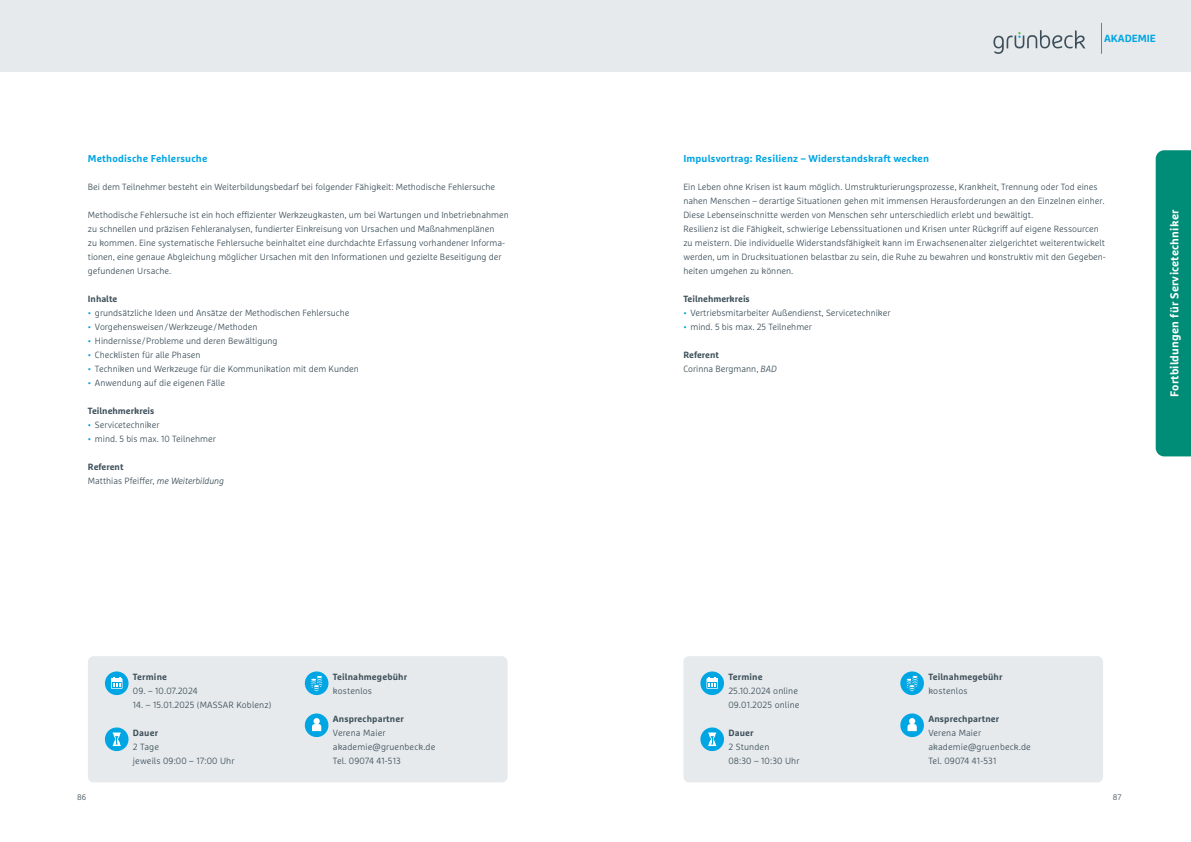
<style>
.page{position:relative;width:1191px;height:842px;background:#fff}
.page>*{position:absolute;margin:0;border:0;box-sizing:border-box;transform-origin:0 0}
.t1{font:700 11.4px "Marselis Pro";letter-spacing:.015em;color:#fff}
.t2{font:700 10.4px "Marselis Pro";color:#00a6e4}
.t3{font:700 10px "Marselis Pro";letter-spacing:.015em;color:#00a6e4}
.t4{font:300 9px/14px "Marselis Pro";color:#3d4f59}
.t5{font:700 9px "Marselis Pro";letter-spacing:.015em;color:#3d4f59}
.t6{font:300 8px "Marselis Pro";color:#3d4f59}
.s1{color:#00a6e4}
.s2{font-weight:700}
.s3{font-style:italic}
</style>
<div class="page">
<div style="left:1155px;top:150px;width:36px;height:306px;background:#008d77"></div>
<div style="left:587px;top:0;width:604px;height:72px;background:#e6eaed"></div>
<svg style="left:993px;top:30px;width:92px;height:24px"></svg>
<hr style="left:1101px;top:23px;width:1px;height:31px;background:#00a6e4">
<div style="left:0;top:0;width:604px;height:72px;background:#e6eaed"></div>
<div style="left:88px;top:656px;width:419px;height:126px;background:#e6eaed;border-radius:6px"></div>
<div style="left:305px;top:671px;width:23px;height:24px;background:#00a6e4;border-radius:50%"></div>
<svg style="left:310px;top:675px;width:13px;height:17px"></svg>
<svg style="left:304px;top:713px;width:25px;height:25px"></svg>
<div style="left:105px;top:671px;width:23px;height:24px;background:#00a6e4;border-radius:50%"></div>
<svg style="left:111px;top:677px;width:11px;height:12px"></svg>
<svg style="left:104px;top:727px;width:25px;height:25px"></svg>
<div style="left:683px;top:656px;width:420px;height:126px;background:#e6eaed;border-radius:6px"></div>
<div style="left:900px;top:671px;width:24px;height:24px;background:#00a6e4;border-radius:50%"></div>
<svg style="left:906px;top:676px;width:12px;height:16px"></svg>
<svg style="left:900px;top:713px;width:24px;height:25px"></svg>
<div style="left:700px;top:671px;width:24px;height:24px;background:#00a6e4;border-radius:50%"></div>
<svg style="left:706px;top:677px;width:12px;height:12px"></svg>
<svg style="left:700px;top:727px;width:24px;height:25px"></svg>
<p class="t3" style="left:88px;top:152px;width:121px">Methodische Fehlersuche</p>
<p class="t4" style="left:88px;top:180px;width:409px">Bei dem Teilnehmer besteht ein Weiterbildungsbedarf bei folgender Fähigkeit: Methodische Fehlersuche</p>
<p class="t4" style="left:88px;top:208px;width:422px">Methodische Fehlersuche ist ein hoch effizienter Werkzeugkasten, um bei Wartungen und Inbetriebnahmen zu schnellen und präzisen Fehleranalysen, fundierter Einkreisung von Ursachen und Maßnahmenplänen<br>zu kommen. Eine systematische Fehlersuche beinhaltet eine durchdachte Erfassung vorhandener Informa&shy;tionen, eine genaue Abgleichung möglicher Ursachen mit den Informationen und gezielte Beseitigung der gefundenen Ursache.</p>
<p class="t5" style="left:88px;top:293px;width:31px">Inhalte</p>
<p class="t4" style="left:88px;top:306px;width:263px"><span class="s1">•</span> grundsätzliche Ideen und Ansätze der Methodischen Fehlersuche</p>
<p class="t4" style="left:88px;top:320px;width:171px"><span class="s1">•</span> Vorgehensweisen/Werkzeuge/Methoden</p>
<p class="t4" style="left:88px;top:334px;width:191px"><span class="s1">•</span> Hindernisse/Probleme und deren Bewältigung</p>
<p class="t4" style="left:88px;top:348px;width:114px"><span class="s1">•</span> Checklisten für alle Phasen</p>
<p class="t4" style="left:88px;top:362px;width:272px"><span class="s1">•</span> Techniken und Werkzeuge für die Kommunikation mit dem Kunden</p>
<p class="t4" style="left:88px;top:376px;width:139px"><span class="s1">•</span> Anwendung auf die eigenen Fälle</p>
<p class="t5" style="left:88px;top:405px;width:68px">Teilnehmerkreis</p>
<p class="t4" style="left:88px;top:418px;width:73px"><span class="s1">•</span> Servicetechniker</p>
<p class="t4" style="left:88px;top:432px;width:129px"><span class="s1">•</span> mind. 5 bis max. 10 Teilnehmer</p>
<p class="t4" style="left:88px;top:460px;width:137px"><span class="s2">Referent<br></span>Matthias Pfeiffer, <span class="s3">me Weiterbildung</span></p>
<p class="t6" style="left:77px;top:793px;width:11px">86</p>
<p class="t5" style="left:133px;top:671px;width:36px">Termine</p>
<p class="t4" style="left:133px;top:684px;width:66px">09. – 10.07.2024</p>
<p class="t4" style="left:133px;top:698px;width:140px">14. – 15.01.2025 (MASSAR Koblenz)</p>
<p class="t5" style="left:133px;top:727px;width:27px">Dauer</p>
<p class="t4" style="left:133px;top:740px;width:103px">2 Tage<br>jeweils 09:00 – 17:00 Uhr</p>
<p class="t5" style="left:333px;top:671px;width:76px">Teilnahmegebühr</p>
<p class="t4" style="left:333px;top:684px;width:41px">kostenlos</p>
<p class="t5" style="left:333px;top:713px;width:72px">Ansprechpartner</p>
<p class="t4" style="left:333px;top:726px;width:104px">Verena Maier akademie@gruenbeck.de<br>Tel. 09074 41-513</p>
<p class="t2" style="left:1104px;top:32px;width:53px">AKADEMIE</p>
<p class="t3" style="left:683px;top:152px;width:247px">Impulsvortrag: Resilienz – Widerstandskraft wecken</p>
<p class="t4" style="left:683px;top:180px;width:424px">Ein Leben ohne Krisen ist kaum möglich. Umstrukturierungsprozesse, Krankheit, Trennung oder Tod eines nahen Menschen – derartige Situationen gehen mit immensen Herausforderungen an den Einzelnen einher.<br>Diese Lebenseinschnitte werden von Menschen sehr unterschiedlich erlebt und bewältigt.<br>Resilienz ist die Fähigkeit, schwierige Lebenssituationen und Krisen unter Rückgriff auf eigene Ressourcen zu meistern. Die individuelle Widerstandsfähigkeit kann im Erwachsenenalter zielgerichtet weiterentwickelt werden, um in Drucksituationen belastbar zu sein, die Ruhe zu bewahren und konstruktiv mit den Gegeben&shy;heiten umgehen zu können.</p>
<p class="t5" style="left:683px;top:293px;width:68px">Teilnehmerkreis</p>
<p class="t4" style="left:683px;top:306px;width:209px"><span class="s1">•</span> Vertriebsmitarbeiter Außendienst, Servicetechniker</p>
<p class="t4" style="left:683px;top:320px;width:130px"><span class="s1">•</span> mind. 5 bis max. 25 Teilnehmer</p>
<p class="t4" style="left:683px;top:348px;width:95px"><span class="s2">Referent<br></span>Corinna Bergmann, <span class="s3">BAD</span></p>
<p class="t1" style="left:1167px;top:397px;width:189px;rotate:-90deg">Fortbildungen für Servicetechniker</p>
<p class="t5" style="left:728px;top:671px;width:36px">Termine</p>
<p class="t4" style="left:728px;top:684px;width:73px">25.10.2024 online<br>09.01.2025 online</p>
<p class="t5" style="left:728px;top:727px;width:27px">Dauer</p>
<p class="t4" style="left:728px;top:740px;width:73px">2 Stunden<br>08:30 – 10:30 Uhr</p>
<p class="t5" style="left:928px;top:671px;width:76px">Teilnahmegebühr</p>
<p class="t4" style="left:928px;top:684px;width:41px">kostenlos</p>
<p class="t5" style="left:928px;top:713px;width:72px">Ansprechpartner</p>
<p class="t4" style="left:928px;top:726px;width:104px">Verena Maier akademie@gruenbeck.de<br>Tel. 09074 41-531</p>
<p class="t6" style="left:1112px;top:793px;width:10px">87</p>
</div>
